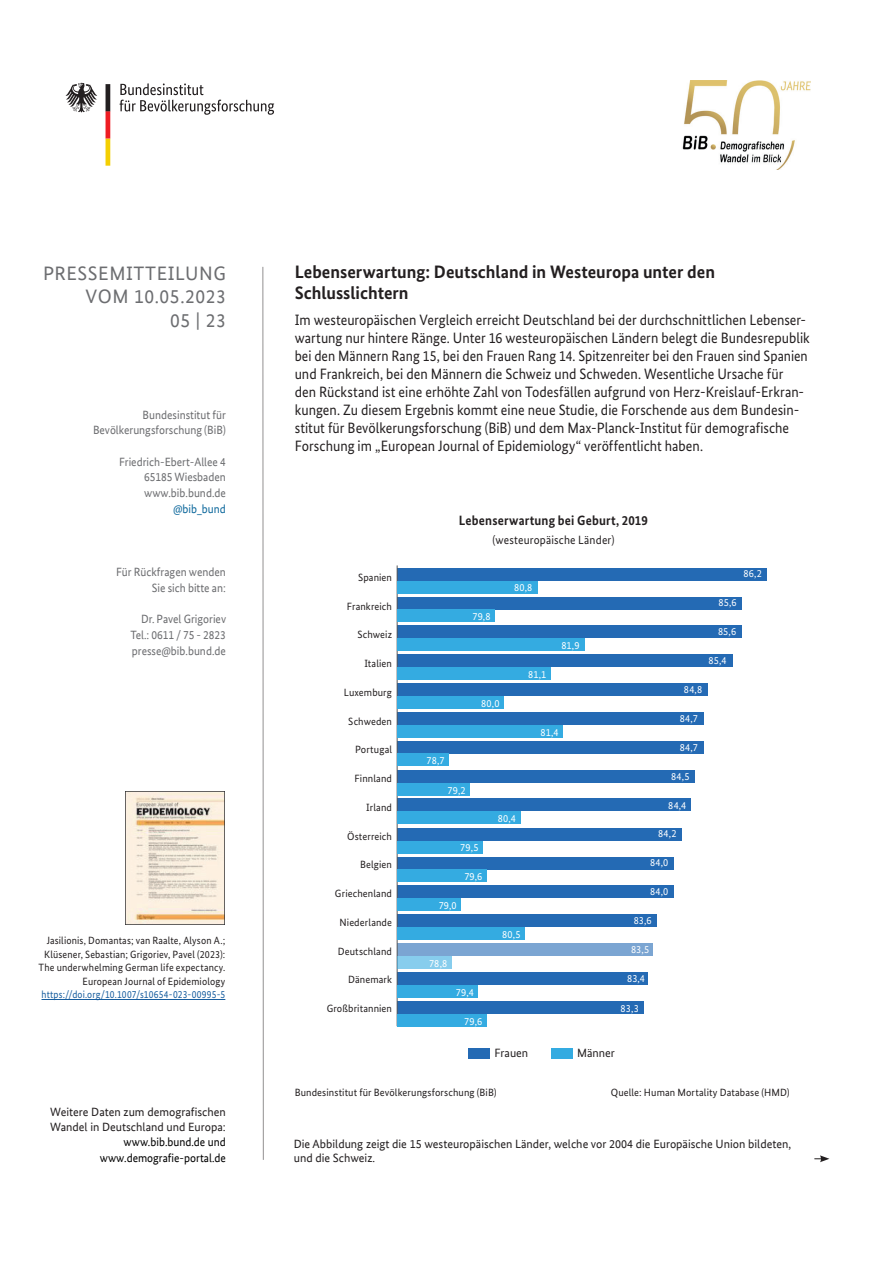
<style>
.page{position:relative;width:893px;height:1263px;background:#fff}
.page>*{position:absolute;margin:0;border:0;box-sizing:border-box;transform-origin:0 0}
.t1{font:19.5px/23.4px "Bundes Sans Office";letter-spacing:.03em;color:#6c6d70;text-align:right}
.t2{font:700 18px/21px "Bundes Sans";color:#231f20}
.t3{font:15px/18px "Bundes Sans";color:#231f20;scale:.93 1}
.t4{font:700 13.5px "Bundes Sans";letter-spacing:.015em;color:#231f20;scale:.95 1}
.t5{font:12px/15.8px "Bundes Sans Office";color:#6c6d70;text-align:right;scale:.95 1}
.t6{font:12px/14.4px "Bundes Sans Office";color:#231f20}
.t7{font:12px/15.8px "Bundes Sans Office";color:#000001;text-align:right;scale:.95 1}
.t8{font:12px "Bundes Sans";letter-spacing:.015em;color:#231f20;scale:.95 1}
.t9{font:12px "Bundes Sans";letter-spacing:.015em;color:#231f20}
.t10{font:12px "Bundes Sans Office";color:#0d689c;scale:.95 1}
.t11{font:10.5px "Bundes Sans";letter-spacing:.01em;color:#231f20}
.t12{font:10.5px/13.5px "Bundes Sans";letter-spacing:.01em;color:#231f20;text-align:right;scale:.95 1}
.t13{font:10.5px "Bundes Sans";letter-spacing:.01em;color:#fff}
.t14{font:10.5px "Bundes Sans";letter-spacing:.015em;color:#175d9e;scale:.91 1}
</style>
<div class="page">
<svg style="left:120px;top:83px;width:154px;height:32px"></svg>
<svg style="left:66px;top:83px;width:31px;height:29px"></svg>
<svg style="left:106px;top:84px;width:4px;height:82px"></svg>
<svg style="left:262px;top:266px;width:2px;height:894px;background:#c8c7c7"></svg>
<svg style="left:815px;top:1155px;width:14px;height:7px"></svg>
<img style="left:682px;top:80px;width:128px;height:89px">
<hr style="left:42px;top:999px;width:183px;height:1px;background:#175d9e">
<img style="left:125px;top:792px;width:100px;height:132px">
<div style="left:397px;top:1001px;width:247px;height:13px;background:#246ab4"></div>
<div style="left:397px;top:972px;width:251px;height:13px;background:#246ab4"></div>
<div style="left:397px;top:943px;width:255px;height:13px;background:#7ba5d2"></div>
<div style="left:397px;top:914px;width:259px;height:13px;background:#246ab4"></div>
<div style="left:397px;top:885px;width:276px;height:13px;background:#246ab4"></div>
<div style="left:397px;top:857px;width:276px;height:12px;background:#246ab4"></div>
<div style="left:397px;top:828px;width:285px;height:12px;background:#246ab4"></div>
<div style="left:397px;top:798px;width:294px;height:13px;background:#246ab4"></div>
<div style="left:397px;top:770px;width:298px;height:13px;background:#246ab4"></div>
<div style="left:397px;top:741px;width:306px;height:12px;background:#246ab4"></div>
<div style="left:397px;top:712px;width:306px;height:13px;background:#246ab4"></div>
<div style="left:397px;top:683px;width:311px;height:13px;background:#246ab4"></div>
<div style="left:397px;top:654px;width:336px;height:13px;background:#246ab4"></div>
<div style="left:397px;top:625px;width:345px;height:13px;background:#246ab4"></div>
<div style="left:397px;top:597px;width:345px;height:12px;background:#246ab4"></div>
<div style="left:397px;top:568px;width:370px;height:12px;background:#246ab4"></div>
<hr style="left:397px;top:566px;width:1px;height:460px;background:#57585a">
<div style="left:469px;top:1048px;width:21px;height:11px;background:#246ab4"></div>
<div style="left:397px;top:1014px;width:90px;height:13px;background:#34abe1"></div>
<div style="left:397px;top:985px;width:81px;height:13px;background:#34abe1"></div>
<div style="left:397px;top:927px;width:128px;height:13px;background:#34abe1"></div>
<div style="left:397px;top:898px;width:64px;height:13px;background:#34abe1"></div>
<div style="left:397px;top:869px;width:90px;height:13px;background:#34abe1"></div>
<div style="left:397px;top:841px;width:85px;height:12px;background:#34abe1"></div>
<div style="left:397px;top:811px;width:124px;height:13px;background:#34abe1"></div>
<div style="left:397px;top:783px;width:73px;height:12px;background:#34abe1"></div>
<div style="left:397px;top:753px;width:51px;height:13px;background:#34abe1"></div>
<div style="left:397px;top:725px;width:166px;height:13px;background:#34abe1"></div>
<div style="left:397px;top:696px;width:107px;height:13px;background:#34abe1"></div>
<div style="left:397px;top:667px;width:153px;height:13px;background:#34abe1"></div>
<div style="left:397px;top:638px;width:187px;height:13px;background:#34abe1"></div>
<div style="left:397px;top:610px;width:98px;height:12px;background:#34abe1"></div>
<div style="left:397px;top:581px;width:141px;height:12px;background:#34abe1"></div>
<div style="left:551px;top:1048px;width:21px;height:11px;background:#34abe1"></div>
<div style="left:397px;top:956px;width:55px;height:13px;background:#87cded"></div>
<h1 class="t1" style="left:43px;top:261px;width:184px">PRESSEMITTEILUNG<br>VOM 10.05.2023<br>05 | 23</h1>
<p class="t5" style="left:93px;top:406px;width:141px">Bundesinstitut für<br>Bevölkerungsforschung (BiB)</p>
<p class="t5" style="left:144px;top:454px;width:88px;text-align:justify;text-indent:-25px">Friedrich-Ebert-Allee 4<br>65185 Wiesbaden www.bib.bund.de</p>
<p class="t10" style="left:173px;top:502px;width:57px">@bib_bund</p>
<p class="t5" style="left:116px;top:564px;width:117px">Für Rückfragen wenden<br>Sie sich bitte an:</p>
<p class="t5" style="left:130px;top:611px;width:102px;text-align:justify;text-indent:11px">Dr. Pavel Grigoriev Tel.: 0611 / 75 - 2823 presse@bib.bund.de</p>
<p class="t12" style="left:39px;top:934px;width:198px">Jasilionis, Domantas; van Raalte, Alyson A.; Klüsener, Sebastian; Grigoriev, Pavel (2023):<br>The underwhelming German life expectancy.<br>European Journal of Epidemiology</p>
<p class="t14" style="left:42px;top:989px;width:204px">https://doi.org/10.1007/s10654-023-00995-5</p>
<p class="t2" style="left:295px;top:261px;width:422px">Lebenserwartung: Deutschland in Westeuropa unter den<br>Schlusslichtern</p>
<p class="t3" style="left:295px;top:311px;width:555px">Im westeuropäischen Vergleich erreicht Deutschland bei der durchschnittlichen Lebenser&shy;wartung nur hintere Ränge. Unter 16 westeuropäischen Ländern belegt die Bundesrepublik bei den Männern Rang 15, bei den Frauen Rang 14. Spitzenreiter bei den Frauen sind Spanien und Frankreich, bei den Männern die Schweiz und Schweden. Wesentliche Ursache für<br>den Rückstand ist eine erhöhte Zahl von Todesfällen aufgrund von Herz-Kreislauf-Erkran&shy;kungen. Zu diesem Ergebnis kommt eine neue Studie, die Forschende aus dem Bundesin&shy;stitut für Bevölkerungsforschung (BiB) und dem Max-Planck-Institut für demografische Forschung im „European Journal of Epidemiology“ veröffentlicht haben.</p>
<p class="t11" style="left:358px;top:571px;width:35px">Spanien</p>
<p class="t11" style="left:347px;top:600px;width:47px">Frankreich</p>
<p class="t11" style="left:357px;top:629px;width:36px">Schweiz</p>
<p class="t11" style="left:364px;top:658px;width:29px">Italien</p>
<p class="t11" style="left:344px;top:686px;width:50px">Luxemburg</p>
<p class="t11" style="left:348px;top:715px;width:45px">Schweden</p>
<p class="t11" style="left:355px;top:744px;width:38px">Portugal</p>
<p class="t11" style="left:354px;top:773px;width:39px">Finnland</p>
<p class="t11" style="left:366px;top:801px;width:27px">Irland</p>
<p class="t11" style="left:347px;top:830px;width:46px">Österreich</p>
<p class="t11" style="left:360px;top:859px;width:34px">Belgien</p>
<p class="t11" style="left:335px;top:888px;width:59px">Griechenland</p>
<p class="t11" style="left:340px;top:916px;width:54px">Niederlande</p>
<p class="t11" style="left:338px;top:945px;width:56px">Deutschland</p>
<p class="t11" style="left:348px;top:974px;width:45px">Dänemark</p>
<p class="t11" style="left:327px;top:1003px;width:67px">Großbritannien</p>
<p class="t4" style="left:459px;top:513px;width:201px">Lebenserwartung bei Geburt, 2019</p>
<p class="t8" style="left:492px;top:533px;width:130px">(westeuropäische Länder)</p>
<p class="t13" style="left:472px;top:611px;width:20px">79,8</p>
<p class="t13" style="left:481px;top:698px;width:20px">80,0</p>
<p class="t13" style="left:426px;top:755px;width:20px">78,7</p>
<p class="t13" style="left:448px;top:784px;width:20px">79,2</p>
<p class="t13" style="left:514px;top:582px;width:20px">80,8</p>
<p class="t13" style="left:528px;top:669px;width:20px">81,1</p>
<p class="t13" style="left:561px;top:640px;width:20px">81,9</p>
<p class="t13" style="left:541px;top:727px;width:20px">81,4</p>
<p class="t13" style="left:460px;top:842px;width:20px">79,5</p>
<p class="t13" style="left:498px;top:813px;width:20px">80,4</p>
<p class="t13" style="left:743px;top:568px;width:20px">86,2</p>
<p class="t13" style="left:718px;top:597px;width:20px">85,6</p>
<p class="t13" style="left:718px;top:626px;width:20px">85,6</p>
<p class="t13" style="left:708px;top:654px;width:20px">85,4</p>
<p class="t13" style="left:684px;top:683px;width:20px">84,8</p>
<p class="t13" style="left:680px;top:712px;width:20px">84,7</p>
<p class="t13" style="left:680px;top:741px;width:20px">84,7</p>
<p class="t13" style="left:671px;top:770px;width:20px">84,5</p>
<p class="t13" style="left:668px;top:799px;width:20px">84,4</p>
<p class="t13" style="left:658px;top:827px;width:20px">84,2</p>
<p class="t13" style="left:439px;top:899px;width:20px">79,0</p>
<p class="t13" style="left:464px;top:871px;width:20px">79,6</p>
<p class="t13" style="left:429px;top:957px;width:20px">78,8</p>
<p class="t13" style="left:456px;top:986px;width:19px">79,4</p>
<p class="t13" style="left:464px;top:1015px;width:20px">79,6</p>
<p class="t13" style="left:650px;top:857px;width:20px">84,0</p>
<p class="t13" style="left:650px;top:886px;width:20px">84,0</p>
<p class="t13" style="left:502px;top:929px;width:20px">80,5</p>
<p class="t13" style="left:634px;top:915px;width:20px">83,6</p>
<p class="t13" style="left:631px;top:944px;width:20px">83,5</p>
<p class="t13" style="left:627px;top:972px;width:19px">83,4</p>
<p class="t13" style="left:621px;top:1002px;width:20px">83,3</p>
<p class="t9" style="left:494px;top:1046px;width:35px">Frauen</p>
<p class="t9" style="left:577px;top:1046px;width:39px">Männer</p>
<p class="t11" style="left:295px;top:1086px;width:203px">Bundesinstitut für Bevölkerungsforschung (BiB)</p>
<p class="t11" style="left:611px;top:1086px;width:180px">Quelle: Human Mortality Database (HMD)</p>
<p class="t6" style="left:50px;top:1105px;width:177px">Weitere Daten zum demografischen<br>Wandel in Deutschland und Europa:</p>
<p class="t7" style="left:100px;top:1134px;width:134px">www.bib.bund.de und www.demografie-portal.de</p>
<p class="t6" style="left:294px;top:1136px;width:499px">Die Abbildung zeigt die 15 westeuropäischen Länder, welche vor 2004 die Europäische Union bildeten, und die Schweiz.</p>
</div>
